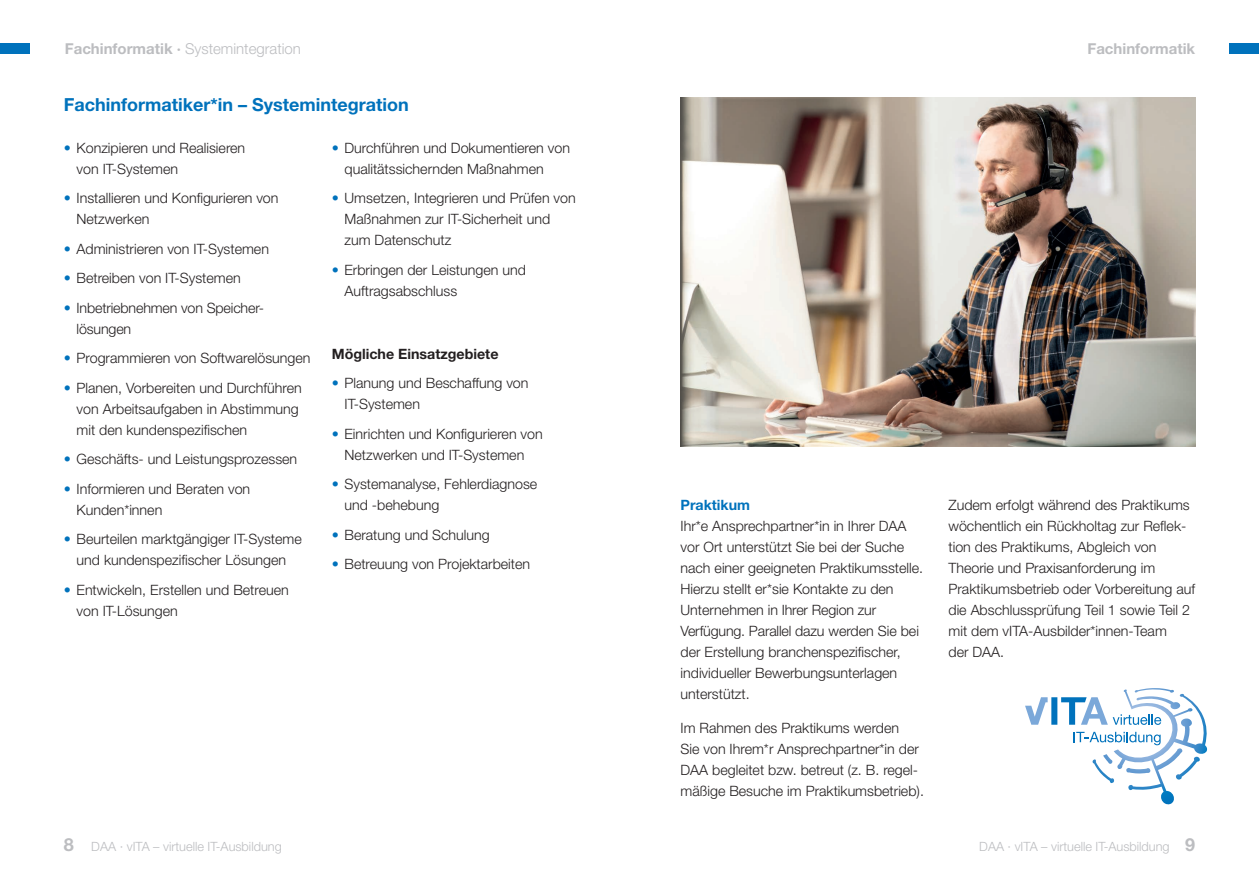
<style>
.page{position:relative;width:1259px;height:893px;background:#fff}
.page>*{position:absolute;margin:0;border:0;box-sizing:border-box;transform-origin:0 0}
.t1{font:700 18px "Helvetica Neue LT Pro";color:#0072bc}
.t2{font:300 15px "Helvetica Neue LT Std";color:#bcbdc0}
.t3{font:700 15px "Helvetica Neue LT Pro";color:#bcbdc0}
.t4{font:300 14.25px/21px "Helvetica Neue LT Std";color:#231f20}
.t5{font:700 14.25px "Helvetica Neue LT Pro";color:#231f20}
.t6{font:700 14.25px "Helvetica Neue LT Pro";color:#0072bc}
.t7{font:300 12.75px "Helvetica Neue LT Std";color:#bcbdc0}
.s1{font-family:"Helvetica Neue LT Pro";font-weight:700}
.s2{font-family:"Helvetica Neue LT Pro";font-weight:700;color:#0072bc}
.s3{font-family:"Helvetica Neue LT Pro";font-weight:700;font-size:18px}
</style>
<div class="page">
<div style="left:0;top:43px;width:30px;height:11px;background:#0072bc"></div>
<div style="left:1229px;top:43px;width:30px;height:11px;background:#0072bc"></div>
<img style="left:680px;top:98px;width:515px;height:348px">
<svg style="left:1025px;top:688px;width:182px;height:117px"></svg>
<p class="t2" style="left:65px;top:39px;width:238px"><span class="s1">Fachinformatik ·</span> Systemintegration</p>
<p class="t1" style="left:64px;top:93px;width:346px">Fachinformatiker*in – Systemintegration</p>
<p class="t4" style="left:77px;top:137px;width:170px;text-indent:-13px"><span class="s2">•</span> Konzipieren und Realisieren von IT-Systemen</p>
<p class="t4" style="left:77px;top:188px;width:203px;text-indent:-13px"><span class="s2">•</span> Installieren und Konfigurieren von<br>Netzwerken</p>
<p class="t4" style="left:64px;top:238px;width:207px"><span class="s2">•</span> Administrieren von IT-Systemen</p>
<p class="t4" style="left:64px;top:268px;width:178px"><span class="s2">•</span> Betreiben von IT-Systemen</p>
<p class="t4" style="left:77px;top:297px;width:187px;text-indent:-13px"><span class="s2">•</span> Inbetriebnehmen von Speicher&shy;lösungen</p>
<p class="t4" style="left:64px;top:348px;width:248px"><span class="s2">•</span> Programmieren von Softwarelösungen</p>
<p class="t4" style="left:77px;top:377px;width:227px;text-indent:-13px"><span class="s2">•</span> Planen, Vorbereiten und Durchführen von Arbeitsaufgaben in Abstimmung mit den kundenspezifischen</p>
<p class="t4" style="left:64px;top:449px;width:235px"><span class="s2">•</span> Geschäfts- und Leistungsprozessen</p>
<p class="t4" style="left:77px;top:478px;width:175px;text-indent:-13px"><span class="s2">•</span> Informieren und Beraten von<br>Kunden*innen</p>
<p class="t4" style="left:64px;top:529px;width:239px;text-align:center"><span class="s2">•</span> Beurteilen marktgängiger IT-Systeme und kundenspezifischer Lösungen</p>
<p class="t4" style="left:77px;top:579px;width:214px;text-indent:-13px"><span class="s2">•</span> Entwickeln, Erstellen und Betreuen von IT-Lösungen</p>
<p class="t4" style="left:344px;top:137px;width:227px;text-indent:-13px"><span class="s2">•</span> Durchführen und Dokumentieren von qualitätssichernden Maßnahmen</p>
<p class="t4" style="left:344px;top:188px;width:233px;text-indent:-13px"><span class="s2">•</span> Umsetzen, Integrieren und Prüfen von<br>Maßnahmen zur IT-Sicherheit und zum Datenschutz</p>
<p class="t4" style="left:344px;top:259px;width:183px;text-indent:-13px"><span class="s2">•</span> Erbringen der Leistungen und<br>Auftragsabschluss</p>
<p class="t5" style="left:332px;top:345px;width:168px">Mögliche Einsatzgebiete</p>
<p class="t4" style="left:344px;top:373px;width:185px;text-indent:-13px"><span class="s2">•</span> Planung und Beschaffung von<br>IT-Systemen</p>
<p class="t4" style="left:332px;top:423px;width:212px;text-align:center"><span class="s2">•</span> Einrichten und Konfigurieren von<br>Netzwerken und IT-Systemen</p>
<p class="t4" style="left:344px;top:474px;width:194px;text-indent:-13px"><span class="s2">•</span> Systemanalyse, Fehlerdiagnose und -behebung</p>
<p class="t4" style="left:332px;top:524px;width:159px"><span class="s2">•</span> Beratung und Schulung</p>
<p class="t4" style="left:332px;top:554px;width:200px"><span class="s2">•</span> Betreuung von Projektarbeiten</p>
<p class="t3" style="left:1087px;top:39px;width:109px">Fachinformatik</p>
<p class="t6" style="left:680px;top:496px;width:71px">Praktikum</p>
<p class="t4" style="left:680px;top:515px;width:244px">Ihr*e Ansprechpartner*in in Ihrer DAA vor Ort unterstützt Sie bei der Suche nach einer geeigneten Praktikumsstelle.<br>Hierzu stellt er*sie Kontakte zu den Unternehmen in Ihrer Region zur Verfügung. Parallel dazu werden Sie bei der Erstellung branchenspezifischer, individueller Bewerbungsunterlagen unterstützt.</p>
<p class="t4" style="left:680px;top:717px;width:245px">Im Rahmen des Praktikums werden<br>Sie von Ihrem*r Ansprechpartner*in der DAA begleitet bzw. betreut (z. B. regel&shy;mäßige Besuche im Praktikumsbetrieb).</p>
<p class="t4" style="left:948px;top:494px;width:248px">Zudem erfolgt während des Praktikums wöchentlich ein Rückholtag zur Reflek&shy;tion des Praktikums, Abgleich von Theorie und Praxisanforderung im Praktikumsbetrieb oder Vorbereitung auf die Abschlussprüfung Teil 1 sowie Teil 2 mit dem vITA-Ausbilder*innen-Team<br>der DAA.</p>
<p class="t7" style="left:64px;top:839px;width:219px"><span class="s3">8</span> DAA · vITA – virtuelle IT-Ausbildung</p>
<p class="t7" style="left:979px;top:839px;width:217px">DAA · vITA – virtuelle IT-Ausbildung <span class="s3">9</span></p>
</div>
